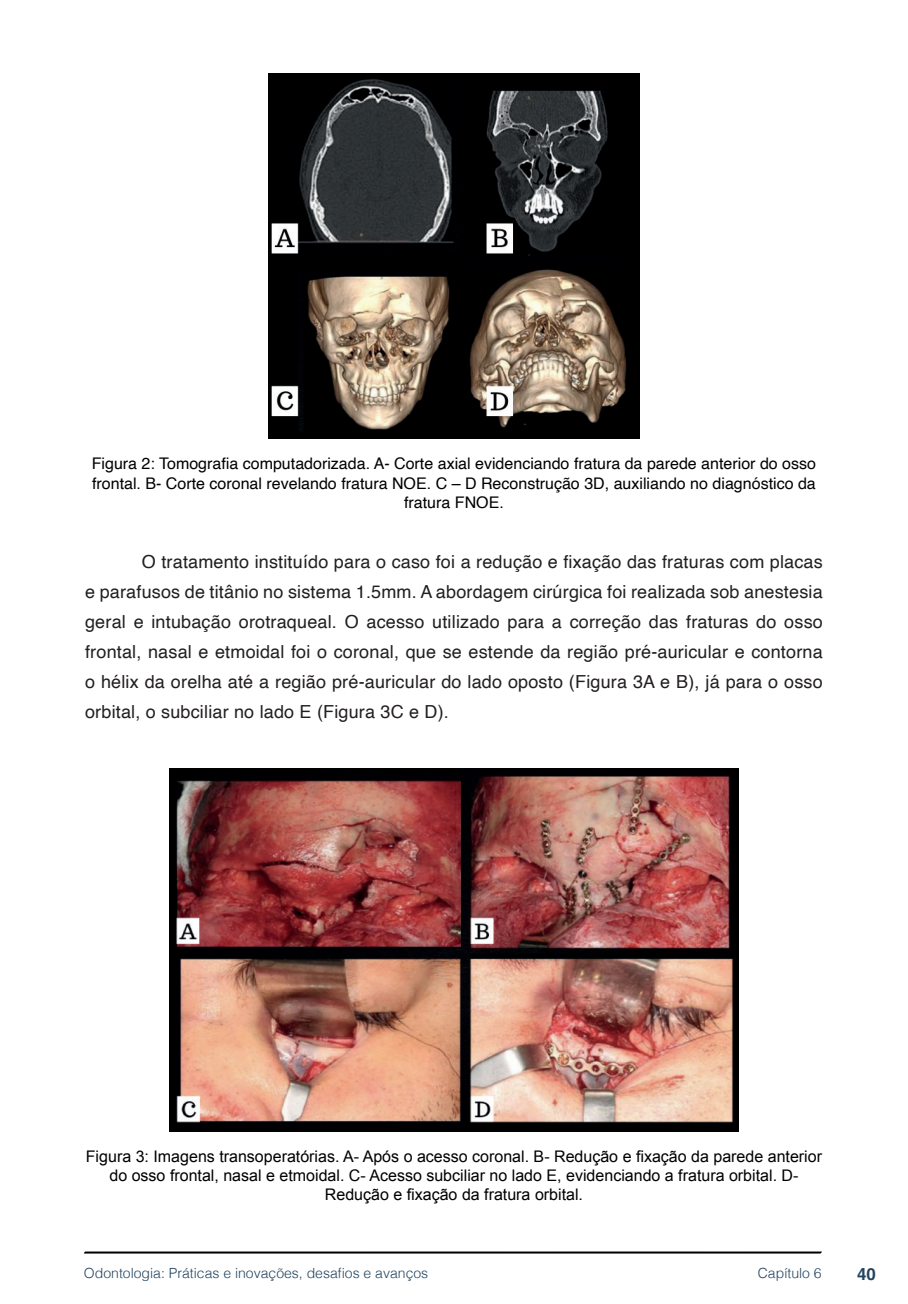
<style>
.page{position:relative;width:908px;height:1304px;background:#fff}
.page>*{position:absolute;margin:0;border:0;box-sizing:border-box;transform-origin:0 0}
.txt{font:18px/30px "Helvetica";letter-spacing:.01em;color:#231f20;text-align:justify}
.t1{font:700 16.8px "Helvetica";color:#23445f}
.imagens_graf_tab{font:16px/19.2px "Arial";color:#000001;text-align:center}
.imagens_graf_tab-2{font:16px/19.2px "Helvetica";color:#000;text-align:center}
.t2{font:300 14px "Helvetica";color:#23445f}
</style>
<div class="page">
<svg style="left:84px;top:1251px;width:737px;height:3px;background:#515151"></svg>
<img style="left:268px;top:74px;width:371px;height:365px">
<img style="left:169px;top:768px;width:569px;height:363px">
<p class="imagens_graf_tab-2" style="left:92px;top:455px;width:725px">Figura 2: Tomografia computadorizada. A- Corte axial evidenciando fratura da parede anterior do osso frontal. B- Corte coronal revelando fratura NOE. C – D Reconstrução 3D, auxiliando no diagnóstico da fratura FNOE.</p>
<p class="txt" style="left:85px;top:547px;width:739px;text-indent:57px">O tratamento instituído para o caso foi a redução e fixação das fraturas com placas e parafusos de titânio no sistema 1.5mm. A abordagem cirúrgica foi realizada sob anestesia geral e intubação orotraqueal. O acesso utilizado para a correção das fraturas do osso frontal, nasal e etmoidal foi o coronal, que se estende da região pré-auricular e contorna o hélix da orelha até a região pré-auricular do lado oposto (Figura 3A e B), já para o osso orbital, o subciliar no lado E (Figura 3C e D).</p>
<p class="imagens_graf_tab" style="left:86px;top:1147px;width:737px">Figura 3: Imagens transoperatórias. A- Após o acesso coronal. B- Redução e fixação da parede anterior do osso frontal, nasal e etmoidal. C- Acesso subciliar no lado E, evidenciando a fratura orbital. D-<br>Redução e fixação da fratura orbital.</p>
<p class="t2" style="left:84px;top:1261px;width:345px">Odontologia: Práticas e inovações, desafios e avanços</p>
<p class="t2" style="left:757px;top:1261px;width:65px">Capítulo 6</p>
<p class="t1" style="left:856px;top:1264px;width:20px">40</p>
</div>
